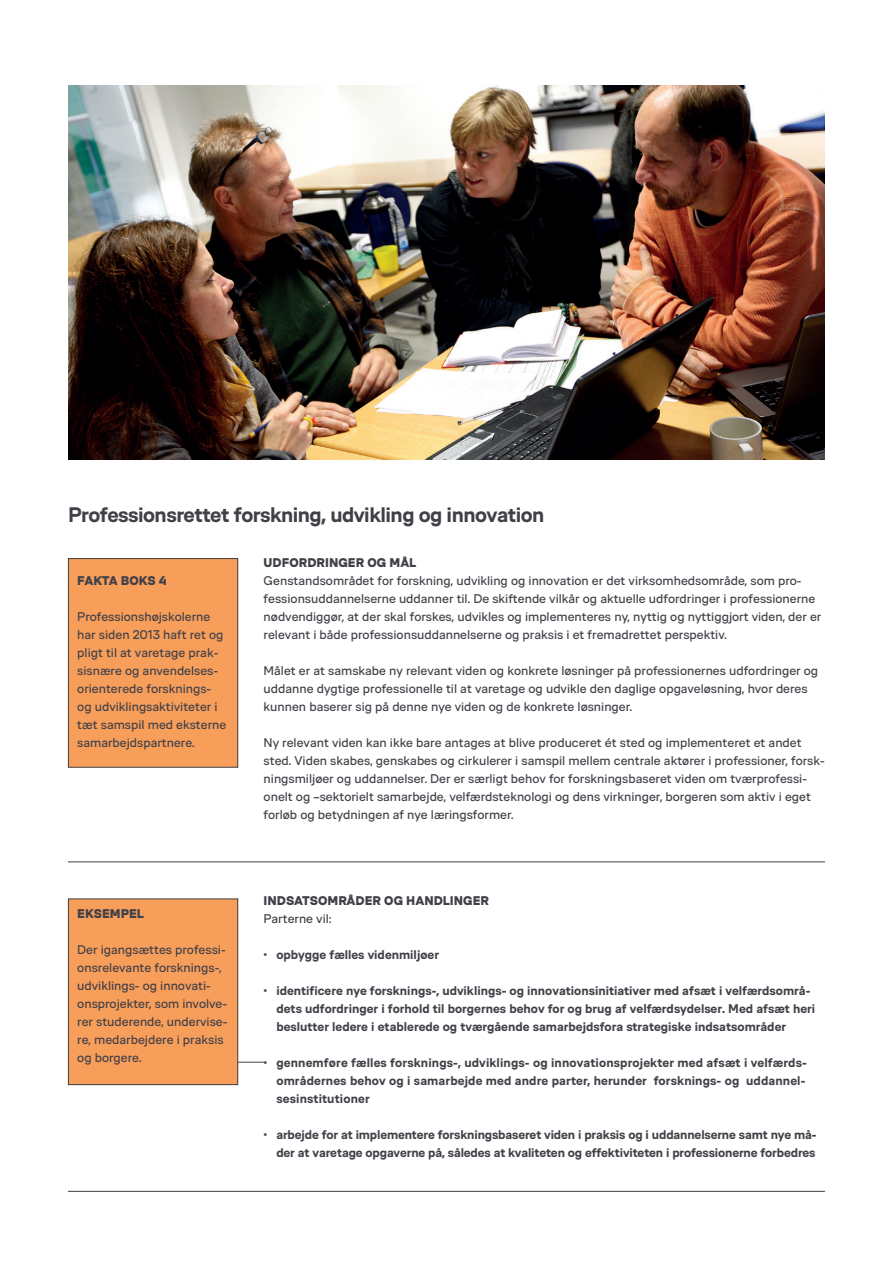
<style>
.page{position:relative;width:893px;height:1263px;background:#fff}
.page>*{position:absolute;margin:0;border:0;box-sizing:border-box;transform-origin:0 0}
.t1{font:700 21px "VIA Type";letter-spacing:-.025em;color:#404048}
.t2{font:12.6px/18px "VIA Type";color:#404048}
.t3{font:700 12.6px/18px "VIA Type";color:#404048}
.t4{font:900 12.6px "VIA Type";color:#404048}
</style>
<div class="page">
<div style="left:68px;top:899px;width:170px;height:185px;background:#f89e5b"></div>
<div style="left:68px;top:898px;width:170px;height:187px;border:1px solid #3e3e3f"></div>
<div style="left:68px;top:559px;width:170px;height:208px;background:#f89e5b"></div>
<div style="left:68px;top:558px;width:170px;height:210px;border:1px solid #3e3e3f"></div>
<hr style="left:68px;top:861px;width:757px;height:1px;background:#3e3e3f">
<hr style="left:68px;top:1191px;width:757px;height:1px;background:#3e3e3f">
<svg style="left:238px;top:1062px;width:26px;height:1px"></svg>
<img style="left:68px;top:85px;width:757px;height:374px">
<h1 class="t1" style="left:68px;top:502px;width:478px">Professionsrettet forskning, udvikling og innovation</h1>
<p class="t4" style="left:77px;top:573px;width:91px">FAKTA BOKS 4</p>
<p class="t2" style="left:77px;top:608px;width:151px">Professionshøjskolerne har siden 2013 haft ret og pligt til at varetage prak&shy;sisnære og anvendelses&shy;orienterede forsknings&shy;og udviklingsaktiviteter i tæt samspil med eksterne samarbejdspartnere.</p>
<p class="t4" style="left:77px;top:906px;width:68px">EKSEMPEL</p>
<p class="t2" style="left:77px;top:941px;width:152px">Der igangsættes professi&shy;onsrelevante forsknings-, udviklings- og innovati&shy;onsprojekter, som involve&shy;rer studerende, undervise&shy;re, medarbejdere i praksis og borgere.</p>
<p class="t4" style="left:264px;top:555px;width:154px">UDFORDRINGER OG MÅL</p>
<p class="t2" style="left:264px;top:572px;width:559px">Genstandsområdet for forskning, udvikling og innovation er det virksomhedsområde, som pro&shy;fessionsuddannelserne uddanner til. De skiftende vilkår og aktuelle udfordringer i professionerne nødvendiggør, at der skal forskes, udvikles og implementeres ny, nyttig og nyttiggjort viden, der er relevant i både professionsuddannelserne og praksis i et fremadrettet perspektiv.</p>
<p class="t2" style="left:264px;top:662px;width:556px">Målet er at samskabe ny relevant viden og konkrete løsninger på professionernes udfordringer og uddanne dygtige professionelle til at varetage og udvikle den daglige opgaveløsning, hvor deres kunnen baserer sig på denne nye viden og de konkrete løsninger.</p>
<p class="t2" style="left:264px;top:734px;width:563px">Ny relevant viden kan ikke bare antages at blive produceret ét sted og implementeret et andet sted. Viden skabes, genskabes og cirkulerer i samspil mellem centrale aktører i professioner, forsk&shy;ningsmiljøer og uddannelser. Der er særligt behov for forskningsbaseret viden om tværprofessi&shy;onelt og –sektorielt samarbejde, velfærdsteknologi og dens virkninger, borgeren som aktiv i eget forløb og betydningen af nye læringsformer.</p>
<p class="t4" style="left:264px;top:892px;width:227px">INDSATSOMRÅDER OG HANDLINGER</p>
<p class="t2" style="left:264px;top:909px;width:70px">Parterne vil:</p>
<p class="t3" style="left:264px;top:945px;width:177px">• opbygge fælles videnmiljøer</p>
<p class="t3" style="left:276px;top:981px;width:540px;text-indent:-13px">• identificere nye forsknings-, udviklings- og innovationsinitiativer med afsæt i velfærdsområ&shy;dets udfordringer i forhold til borgernes behov for og brug af velfærdsydelser. Med afsæt heri beslutter ledere i etablerede og tværgående samarbejdsfora strategiske indsatsområder</p>
<p class="t3" style="left:276px;top:1053px;width:532px;text-align:justify;text-indent:-13px">• gennemføre fælles forsknings-, udviklings- og innovationsprojekter med afsæt i velfærds&shy;områdernes behov og i samarbejde med andre parter, herunder forsknings- og uddannel&shy;sesinstitutioner</p>
<p class="t3" style="left:264px;top:1125px;width:554px;text-align:right">• arbejde for at implementere forskningsbaseret viden i praksis og i uddannelserne samt nye må&shy;der at varetage opgaverne på, således at kvaliteten og effektiviteten i professionerne forbedres</p>
</div>
